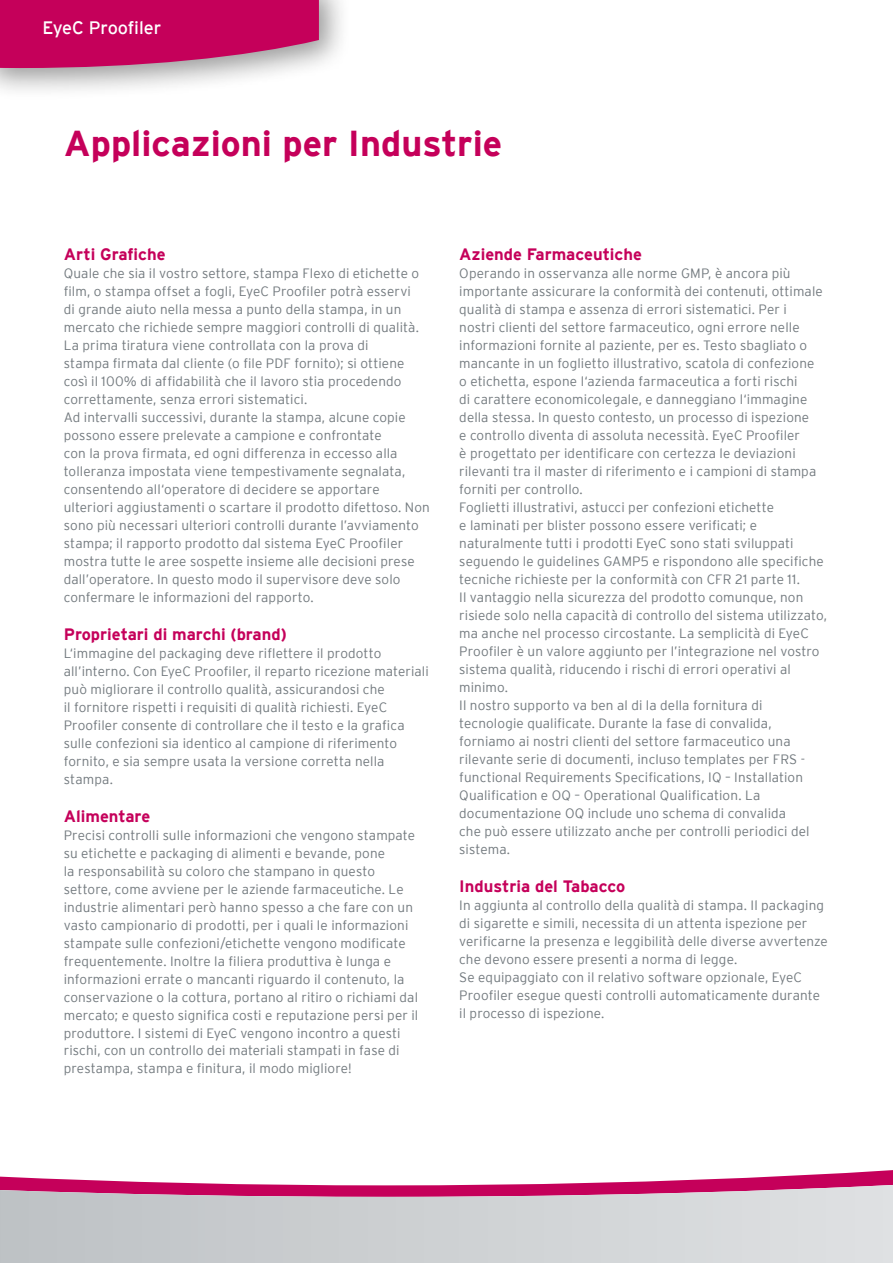
<style>
.page{position:relative;width:893px;height:1263px;background:#fff}
.page>*{position:absolute;margin:0;border:0;box-sizing:border-box;transform-origin:0 0}
.t1{font:700 36px "Interstate";color:#c5005a}
.t2{font:18px "Interstate";color:#fff}
.t3{font:700 16.5px "Interstate";color:#c5005a}
.t4{font:300 13.5px/18px "Interstate";letter-spacing:.01em;color:#72797e}
</style>
<div class="page">
<div style="left:0;top:0;width:351px;height:100px;background:#000;opacity:.4"></div>
<svg style="left:0;top:0;width:319px;height:68px;background:#c51766"></svg>
<svg style="left:0;top:1170px;width:893px;height:15px"></svg>
<svg style="left:0;top:1185px;width:893px;height:78px;background:#cdbac6"></svg>
<h2 class="t2" style="left:43px;top:17px;width:120px">EyeC Proofiler</h2>
<h1 class="t1" style="left:64px;top:124px;width:440px">Applicazioni per Industrie</h1>
<p class="t3" style="left:64px;top:245px;width:103px">Arti Grafiche</p>
<p class="t4" style="left:64px;top:264px;width:368px">Quale che sia il vostro settore, stampa Flexo di etichette o film, o stampa offset a fogli, EyeC Proofiler potrà esservi<br>di grande aiuto nella messa a punto della stampa, in un mercato che richiede sempre maggiori controlli di qualità.<br>La prima tiratura viene controllata con la prova di<br>stampa firmata dal cliente (o file PDF fornito); si ottiene così il 100% di affidabilità che il lavoro stia procedendo correttamente, senza errori sistematici.<br>Ad intervalli successivi, durante la stampa, alcune copie possono essere prelevate a campione e confrontate<br>con la prova firmata, ed ogni differenza in eccesso alla tolleranza impostata viene tempestivamente segnalata, consentendo all‘operatore di decidere se apportare ulteriori aggiustamenti o scartare il prodotto difettoso. Non sono più necessari ulteriori controlli durante l’avviamento stampa; il rapporto prodotto dal sistema EyeC Proofiler mostra tutte le aree sospette insieme alle decisioni prese dall’operatore. In questo modo il supervisore deve solo confermare le informazioni del rapporto.</p>
<p class="t3" style="left:64px;top:625px;width:225px">Proprietari di marchi (brand)</p>
<p class="t4" style="left:64px;top:644px;width:367px">L‘immagine del packaging deve riflettere il prodotto all’interno. Con EyeC Proofiler, il reparto ricezione materiali può migliorare il controllo qualità, assicurandosi che<br>il fornitore rispetti i requisiti di qualità richiesti. EyeC Proofiler consente di controllare che il testo e la grafica sulle confezioni sia identico al campione di riferimento fornito, e sia sempre usata la versione corretta nella stampa.</p>
<p class="t3" style="left:64px;top:806px;width:88px">Alimentare</p>
<p class="t4" style="left:64px;top:826px;width:356px">Precisi controlli sulle informazioni che vengono stampate su etichette e packaging di alimenti e bevande, pone<br>la responsabilità su coloro che stampano in questo settore, come avviene per le aziende farmaceutiche. Le industrie alimentari però hanno spesso a che fare con un vasto campionario di prodotti, per i quali le informazioni stampate sulle confezioni/etichette vengono modificate frequentemente. Inoltre la filiera produttiva è lunga e informazioni errate o mancanti riguardo il contenuto, la conservazione o la cottura, portano al ritiro o richiami dal mercato; e questo significa costi e reputazione persi per il produttore. I sistemi di EyeC vengono incontro a questi rischi, con un controllo dei materiali stampati in fase di prestampa, stampa e finitura, il modo migliore!</p>
<p class="t3" style="left:459px;top:245px;width:184px">Aziende Farmaceutiche</p>
<p class="t4" style="left:459px;top:264px;width:369px">Operando in osservanza alle norme GMP, è ancora più importante assicurare la conformità dei contenuti, ottimale qualità di stampa e assenza di errori sistematici. Per i<br>nostri clienti del settore farmaceutico, ogni errore nelle informazioni fornite al paziente, per es. Testo sbagliato o mancante in un foglietto illustrativo, scatola di confezione<br>o etichetta, espone l‘azienda farmaceutica a forti rischi<br>di carattere economicolegale, e danneggiano l‘immagine della stessa. In questo contesto, un processo di ispezione<br>e controllo diventa di assoluta necessità. EyeC Proofiler<br>è progettato per identificare con certezza le deviazioni rilevanti tra il master di riferimento e i campioni di stampa forniti per controllo.<br>Foglietti illustrativi, astucci per confezioni etichette<br>e laminati per blister possono essere verificati; e naturalmente tutti i prodotti EyeC sono stati sviluppati seguendo le guidelines GAMP5 e rispondono alle specifiche tecniche richieste per la conformità con CFR 21 parte 11.<br>Il vantaggio nella sicurezza del prodotto comunque, non risiede solo nella capacità di controllo del sistema utilizzato, ma anche nel processo circostante. La semplicità di EyeC Proofiler è un valore aggiunto per l’integrazione nel vostro sistema qualità, riducendo i rischi di errori operativi al minimo.<br>Il nostro supporto va ben al di la della fornitura di tecnologie qualificate. Durante la fase di convalida, forniamo ai nostri clienti del settore farmaceutico una rilevante serie di documenti, incluso templates per FRS - functional Requirements Specifications, IQ – Installation Qualification e OQ – Operational Qualification. La documentazione OQ include uno schema di convalida<br>che può essere utilizzato anche per controlli periodici del sistema.</p>
<p class="t3" style="left:459px;top:877px;width:167px">Industria del Tabacco</p>
<p class="t4" style="left:459px;top:896px;width:370px">In aggiunta al controllo della qualità di stampa. Il packaging di sigarette e simili, necessita di un attenta ispezione per verificarne la presenza e leggibilità delle diverse avvertenze che devono essere presenti a norma di legge.<br>Se equipaggiato con il relativo software opzionale, EyeC Proofiler esegue questi controlli automaticamente durante il processo di ispezione.</p>
</div>
